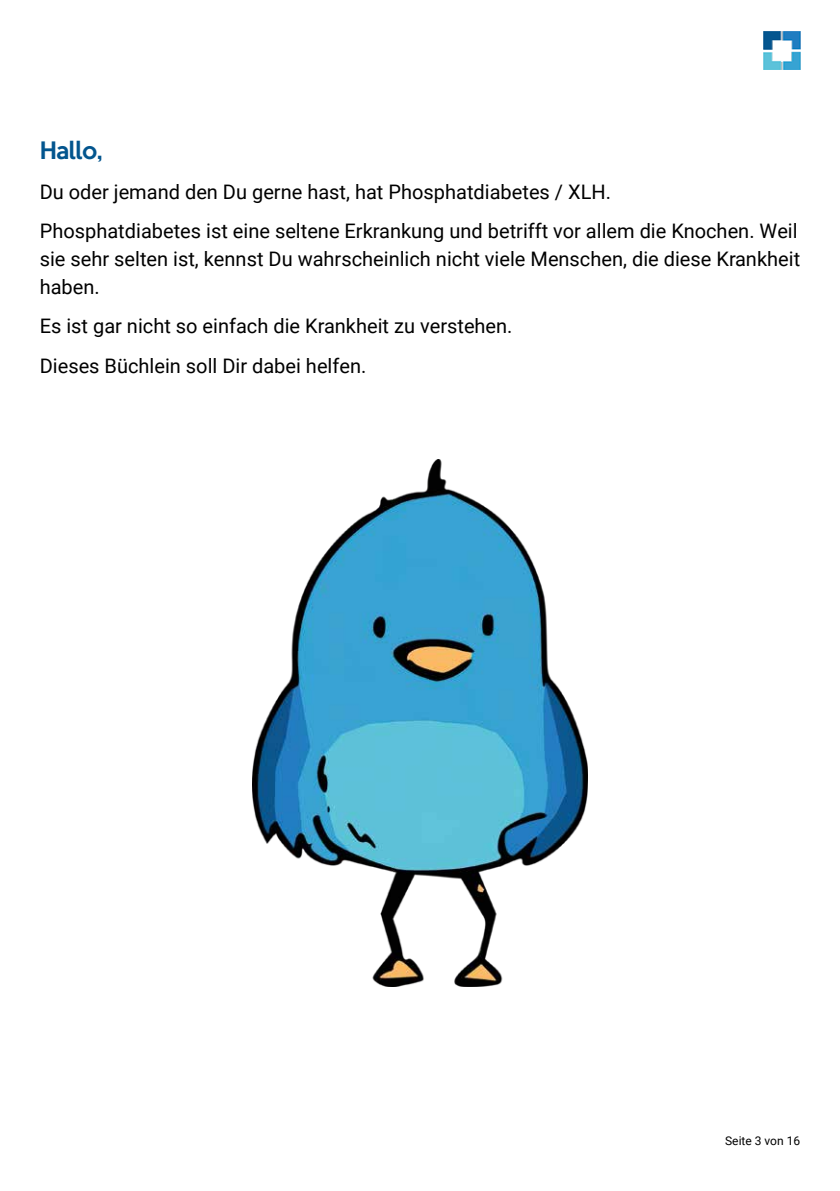
<style>
.page{position:relative;width:840px;height:1191px;background:#fff}
.page>*{position:absolute;margin:0;border:0;box-sizing:border-box;transform-origin:0 0}
.t1{font:500 22px "Keep Calm";letter-spacing:-.015em;color:#03558e}
.t2{font:20px/39.4px "Roboto";color:#000}
.t3{font:12px "Roboto";color:#000}
</style>
<div class="page">
<img style="left:763px;top:32px;width:36px;height:37px">
<img style="left:252px;top:459px;width:335px;height:527px">
<p class="t1" style="left:40px;top:132px;width:64px">Hallo,</p>
<p class="t2" style="left:40px;top:171px;width:759px">Du oder jemand den Du gerne hast, hat Phosphatdiabetes / XLH.<br>Phosphatdiabetes ist eine seltene Erkrankung und betrifft vor allem die Knochen. Weil</p>
<p class="t2" style="left:40px;top:244px;width:761px;line-height:28px">sie sehr selten ist, kennst Du wahrscheinlich nicht viele Menschen, die diese Krankheit haben.</p>
<p class="t2" style="left:40px;top:306px;width:474px">Es ist gar nicht so einfach die Krankheit zu verstehen.<br>Dieses Büchlein soll Dir dabei helfen.</p>
<p class="t3" style="left:724px;top:1132px;width:76px">Seite 3 von 16</p>
</div>
